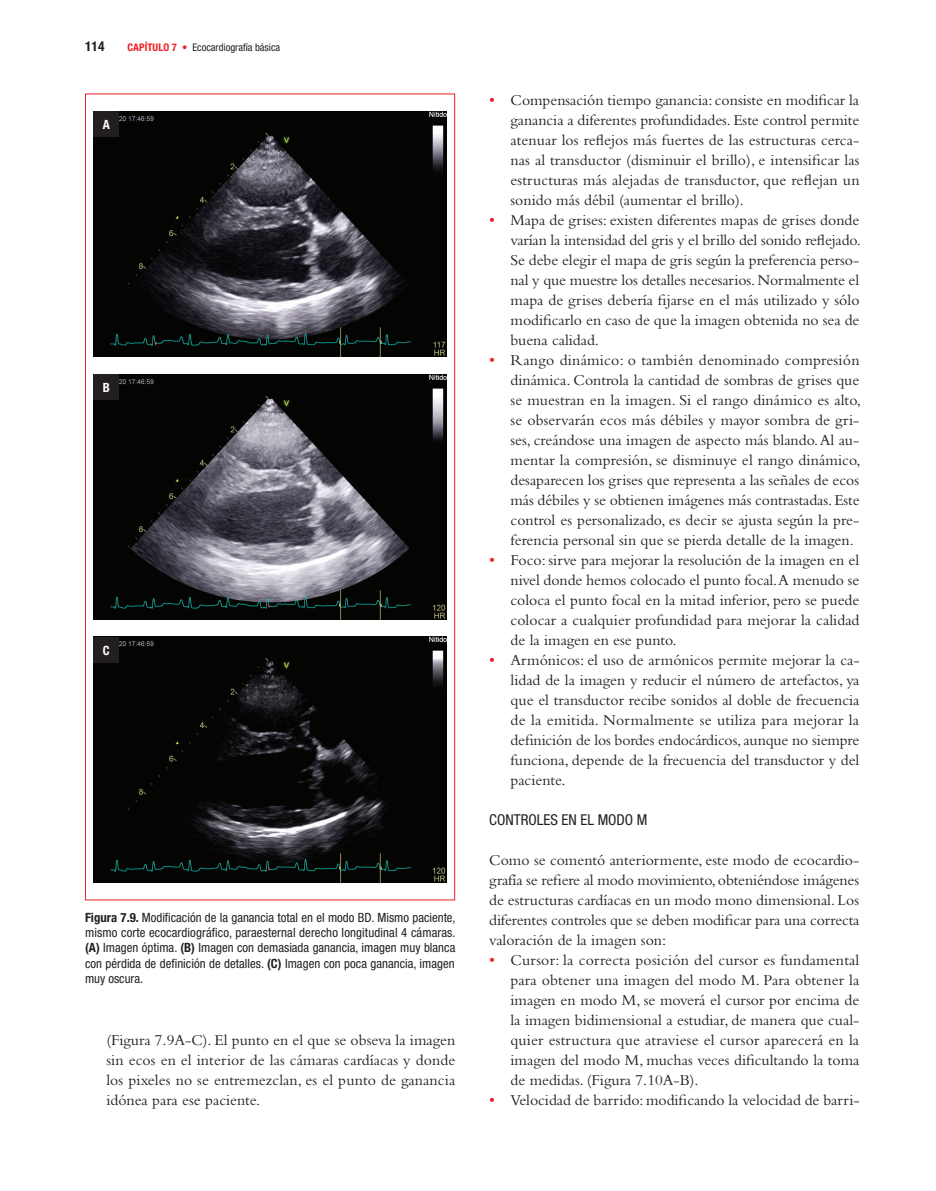
<style>
.page{position:relative;width:936px;height:1191px;background:#fff}
.page>*{position:absolute;margin:0;border:0;box-sizing:border-box;transform-origin:0 0}
.t1{font:15.75px/20px "Bembo";color:#231f20;text-align:justify}
.t2{font:condensed 15px "Helvetica Neue LT";color:#231f20}
.t3{font:700 condensed 13.5px "Helvetica Neue LT";color:#231f20}
.t4{font:condensed 12.75px/15.3px "Helvetica Neue LT";letter-spacing:.005em;color:#231f20;text-align:justify}
.t5{font:700 condensed 12.75px "Helvetica Neue LT";color:#fff}
.t6{font:condensed 10.5px "Helvetica Neue LT";color:#231f20}
.s1{font-weight:700;color:#ee1d23}
.s2{font-weight:700}
.s3{font-size:16.5px;color:#ee1d23}
</style>
<div class="page">
<img style="left:94px;top:374px;width:352px;height:246px">
<div style="left:94px;top:374px;width:25px;height:25px;background:#231f20"></div>
<img style="left:94px;top:637px;width:352px;height:246px">
<div style="left:94px;top:637px;width:25px;height:25px;background:#231f20"></div>
<img style="left:94px;top:111px;width:352px;height:246px">
<div style="left:94px;top:111px;width:25px;height:25px;background:#231f20"></div>
<p class="t3" style="left:85px;top:38px;width:21px">114</p>
<p class="t6" style="left:128px;top:41px;width:154px"><span class="s1">CAPÍTULO 7 •</span> Ecocardiografía básica</p>
<p class="t5" style="left:103px;top:116px;width:9px">A</p>
<p class="t5" style="left:103px;top:379px;width:9px">B</p>
<p class="t5" style="left:103px;top:642px;width:8px">C</p>
<p class="t4" style="left:85px;top:909px;width:372px"><span class="s2">Figura 7.9.</span> Modificación de la ganancia total en el modo BD. Mismo paciente, mismo corte ecocardiográfico, paraesternal derecho longitudinal 4 cámaras. <span class="s2">(A)</span> Imagen óptima. <span class="s2">(B)</span> Imagen con demasiada ganancia, imagen muy blanca con pérdida de definición de detalles. <span class="s2">(C)</span> Imagen con poca ganancia, imagen muy oscura.</p>
<p class="t1" style="left:106px;top:1029px;width:350px">(Figura 7.9A-C). El punto en el que se obseva la imagen sin ecos en el interior de las cámaras cardíacas y donde los pixeles no se entremezclan, es el punto de ganancia idónea para ese paciente.</p>
<p class="t1" style="left:510px;top:90px;width:350px;text-indent:-21px"><span class="s3">•</span> Compensación tiempo ganancia: consiste en modificar la ganancia a diferentes profundidades. Este control permite atenuar los reflejos más fuertes de las estructuras cerca&shy;nas al transductor (disminuir el brillo), e intensificar las estructuras más alejadas de transductor, que reflejan un sonido más débil (aumentar el brillo).</p>
<p class="t1" style="left:510px;top:210px;width:352px;text-indent:-21px"><span class="s3">•</span> Mapa de grises: existen diferentes mapas de grises donde varían la intensidad del gris y el brillo del sonido reflejado.<br>Se debe elegir el mapa de gris según la preferencia perso&shy;nal y que muestre los detalles necesarios. Normalmente el mapa de grises debería fijarse en el más utilizado y sólo modificarlo en caso de que la imagen obtenida no sea de buena calidad.</p>
<p class="t1" style="left:510px;top:350px;width:352px;text-indent:-21px"><span class="s3">•</span> Rango dinámico: o también denominado compresión dinámica. Controla la cantidad de sombras de grises que se muestran en la imagen. Si el rango dinámico es alto, se observarán ecos más débiles y mayor sombra de gri&shy;ses, creándose una imagen de aspecto más blando. Al au&shy;mentar la compresión, se disminuye el rango dinámico, desaparecen los grises que representa a las señales de ecos más débiles y se obtienen imágenes más contrastadas. Este control es personalizado, es decir se ajusta según la pre&shy;ferencia personal sin que se pierda detalle de la imagen.</p>
<p class="t1" style="left:510px;top:549px;width:350px;text-indent:-21px"><span class="s3">•</span> Foco: sirve para mejorar la resolución de la imagen en el nivel donde hemos colocado el punto focal. A menudo se coloca el punto focal en la mitad inferior, pero se puede colocar a cualquier profundidad para mejorar la calidad de la imagen en ese punto.</p>
<p class="t1" style="left:510px;top:649px;width:350px;text-indent:-21px"><span class="s3">•</span> Armónicos: el uso de armónicos permite mejorar la ca&shy;lidad de la imagen y reducir el número de artefactos, ya que el transductor recibe sonidos al doble de frecuencia de la emitida. Normalmente se utiliza para mejorar la definición de los bordes endocárdicos, aunque no siempre funciona, depende de la frecuencia del transductor y del paciente.</p>
<p class="t2" style="left:489px;top:810px;width:160px">CONTROLES EN EL MODO M</p>
<p class="t1" style="left:489px;top:849px;width:372px">Como se comentó anteriormente, este modo de ecocardio&shy;grafía se refiere al modo movimiento, obteniéndose imágenes de estructuras cardíacas en un modo mono dimensional. Los diferentes controles que se deben modificar para una correcta valoración de la imagen son:</p>
<p class="t1" style="left:510px;top:949px;width:350px;text-indent:-21px"><span class="s3">•</span> Cursor: la correcta posición del cursor es fundamental para obtener una imagen del modo M. Para obtener la imagen en modo M, se moverá el cursor por encima de la imagen bidimensional a estudiar, de manera que cual&shy;quier estructura que atraviese el cursor aparecerá en la imagen del modo M, muchas veces dificultando la toma de medidas. (Figura 7.10A-B).</p>
<p class="t1" style="left:489px;top:1089px;width:372px"><span class="s3">•</span> Velocidad de barrido: modificando la velocidad de barri-</p>
</div>
